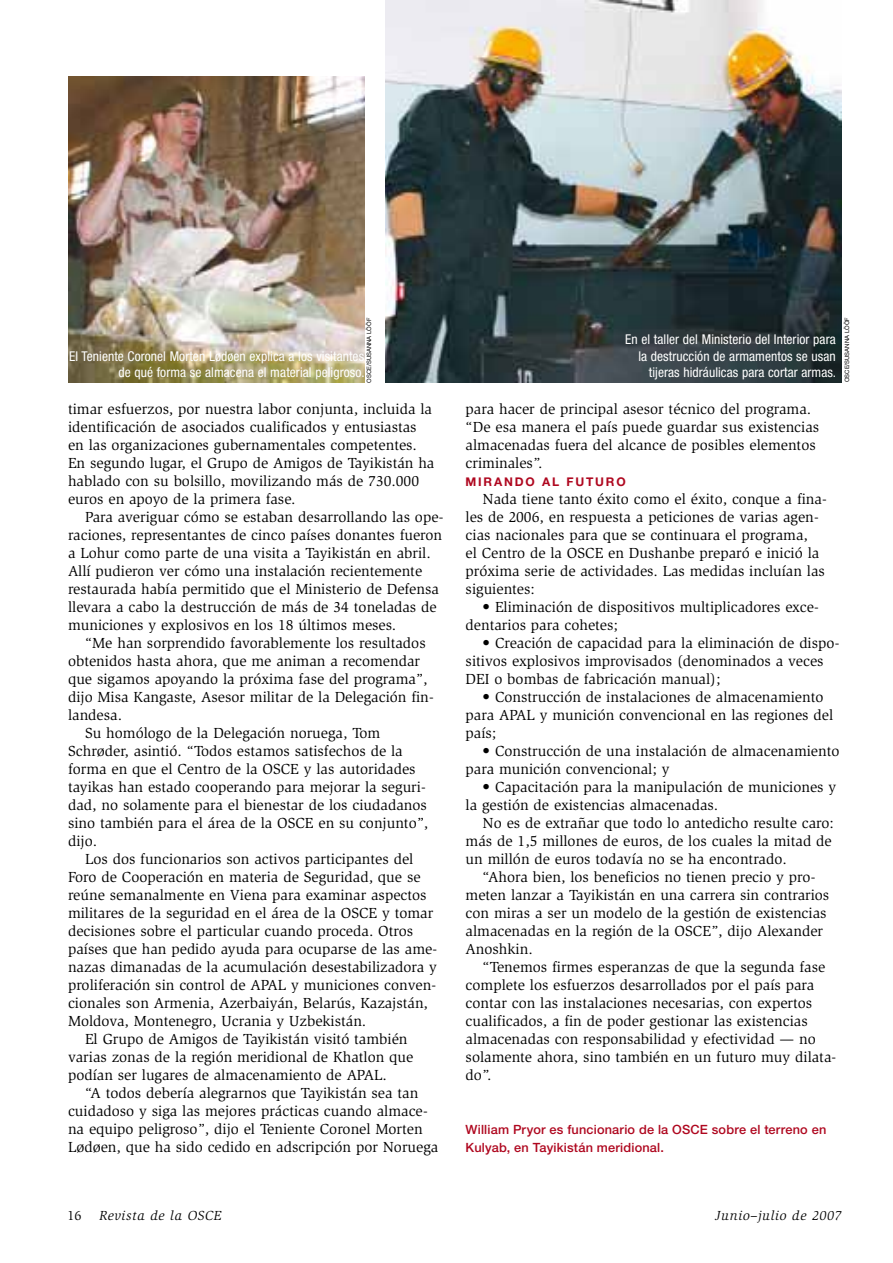
<style>
.page{position:relative;width:893px;height:1263px;background:#fff}
.page>*{position:absolute;margin:0;border:0;box-sizing:border-box;transform-origin:0 0}
.t1{font:15px/18px "Slimbach";color:#000}
.t2{font:condensed 13.5px/16.5px "Helvetica Neue";letter-spacing:.005em;color:#fff;text-align:right}
.t3{font:italic 13.5px "Slimbach";letter-spacing:.05em;color:#000}
.t4{font:13.5px "Slimbach";color:#000}
.t5{font:500 12.75px/18px "Helvetica Neue";letter-spacing:.015em;color:#af071f}
.t6{font:700 12px "Helvetica Neue";letter-spacing:.15em;color:#af071f}
.t7{font:6px "Helvetica Neue";color:#000}
</style>
<div class="page">
<img style="left:386px;top:0;width:456px;height:383px">
<img style="left:68px;top:77px;width:297px;height:305px">
<p class="t7" style="left:367px;top:383px;width:66px;rotate:-90deg">OSCE/SUSANNA LÖÖF</p>
<p class="t2" style="left:69px;top:349px;width:297px">El Teniente Coronel Morten Lødøen explica a los visitantes de qué forma se almacena el material peligroso.</p>
<p class="t1" style="left:68px;top:401px;width:368px">timar esfuerzos, por nuestra labor conjunta, incluida la identificación de asociados cualificados y entusiastas en las organizaciones gubernamentales competentes.<br>En segundo lugar, el Grupo de Amigos de Tayikistán ha hablado con su bolsillo, movilizando más de 730.000 euros en apoyo de la primera fase.</p>
<p class="t1" style="left:68px;top:509px;width:377px;text-indent:17px">Para averiguar cómo se estaban desarrollando las ope&shy;raciones, representantes de cinco países donantes fueron a Lohur como parte de una visita a Tayikistán en abril.<br>Allí pudieron ver cómo una instalación recientemente restaurada había permitido que el Ministerio de Defensa llevara a cabo la destrucción de más de 34 toneladas de municiones y explosivos en los 18 últimos meses.</p>
<p class="t1" style="left:85px;top:635px;width:342px">“Me han sorprendido favorablemente los resultados</p>
<p class="t1" style="left:68px;top:653px;width:354px">obtenidos hasta ahora, que me animan a recomendar</p>
<p class="t1" style="left:68px;top:671px;width:361px">que sigamos apoyando la próxima fase del programa”,</p>
<p class="t1" style="left:68px;top:689px;width:367px">dijo Misa Kangaste, Asesor militar de la Delegación fin-</p>
<p class="t1" style="left:68px;top:707px;width:56px">landesa.</p>
<p class="t1" style="left:85px;top:725px;width:297px">Su homólogo de la Delegación noruega, Tom</p>
<p class="t1" style="left:68px;top:743px;width:336px">Schrøder, asintió. “Todos estamos satisfechos de la</p>
<p class="t1" style="left:68px;top:761px;width:349px">forma en que el Centro de la OSCE y las autoridades</p>
<p class="t1" style="left:68px;top:779px;width:359px">tayikas han estado cooperando para mejorar la seguri-</p>
<p class="t1" style="left:68px;top:797px;width:360px">dad, no solamente para el bienestar de los ciudadanos</p>
<p class="t1" style="left:68px;top:815px;width:362px">sino también para el área de la OSCE en su conjunto”,</p>
<p class="t1" style="left:68px;top:833px;width:31px">dijo.</p>
<p class="t1" style="left:85px;top:851px;width:330px">Los dos funcionarios son activos participantes del</p>
<p class="t1" style="left:68px;top:869px;width:354px">Foro de Cooperación en materia de Seguridad, que se</p>
<p class="t1" style="left:68px;top:887px;width:360px">reúne semanalmente en Viena para examinar aspectos</p>
<p class="t1" style="left:68px;top:905px;width:367px">militares de la seguridad en el área de la OSCE y tomar</p>
<p class="t1" style="left:68px;top:923px;width:347px">decisiones sobre el particular cuando proceda. Otros</p>
<p class="t1" style="left:68px;top:941px;width:371px">países que han pedido ayuda para ocuparse de las ame-</p>
<p class="t1" style="left:68px;top:959px;width:371px">nazas dimanadas de la acumulación desestabilizadora y</p>
<p class="t1" style="left:68px;top:977px;width:370px">proliferación sin control de APAL y municiones conven-</p>
<p class="t1" style="left:68px;top:995px;width:362px">cionales son Armenia, Azerbaiyán, Belarús, Kazajstán,</p>
<p class="t1" style="left:68px;top:1013px;width:300px">Moldova, Montenegro, Ucrania y Uzbekistán.</p>
<p class="t1" style="left:85px;top:1031px;width:324px">El Grupo de Amigos de Tayikistán visitó también</p>
<p class="t1" style="left:68px;top:1049px;width:347px">varias zonas de la región meridional de Khatlon que</p>
<p class="t1" style="left:68px;top:1067px;width:320px">podían ser lugares de almacenamiento de APAL.</p>
<p class="t1" style="left:85px;top:1085px;width:335px">“A todos debería alegrarnos que Tayikistán sea tan</p>
<p class="t1" style="left:68px;top:1103px;width:361px">cuidadoso y siga las mejores prácticas cuando almace-</p>
<p class="t1" style="left:68px;top:1121px;width:356px">na equipo peligroso”, dijo el Teniente Coronel Morten</p>
<p class="t1" style="left:68px;top:1139px;width:372px">Lødøen, que ha sido cedido en adscripción por Noruega</p>
<p class="t2" style="left:625px;top:333px;width:213px">En el taller del Ministerio del Interior para la destrucción de armamentos se usan tijeras hidráulicas para cortar armas.</p>
<p class="t7" style="left:845px;top:382px;width:66px;rotate:-90deg">OSCE/SUSANNA LÖÖF</p>
<p class="t1" style="left:466px;top:401px;width:355px">para hacer de principal asesor técnico del programa. “De esa manera el país puede guardar sus existencias almacenadas fuera del alcance de posibles elementos criminales”.</p>
<p class="t6" style="left:466px;top:477px;width:162px">MIRANDO AL FUTURO</p>
<p class="t1" style="left:466px;top:491px;width:363px;text-indent:17px">Nada tiene tanto éxito como el éxito, conque a fina&shy;les de 2006, en respuesta a peticiones de varias agen&shy;cias nacionales para que se continuara el programa,<br>el Centro de la OSCE en Dushanbe preparó e inició la próxima serie de actividades. Las medidas incluían las siguientes:</p>
<p class="t1" style="left:466px;top:599px;width:355px;text-indent:17px">• Eliminación de dispositivos multiplicadores exce&shy;dentarios para cohetes;</p>
<p class="t1" style="left:466px;top:635px;width:375px;text-indent:17px">• Creación de capacidad para la eliminación de dispo&shy;sitivos explosivos improvisados (denominados a veces<br>DEI o bombas de fabricación manual);</p>
<p class="t1" style="left:466px;top:689px;width:369px;text-indent:17px">• Construcción de instalaciones de almacenamiento para APAL y munición convencional en las regiones del país;</p>
<p class="t1" style="left:466px;top:743px;width:375px;text-indent:17px">• Construcción de una instalación de almacenamiento para munición convencional; y</p>
<p class="t1" style="left:466px;top:779px;width:372px;text-indent:17px">• Capacitación para la manipulación de municiones y la gestión de existencias almacenadas.</p>
<p class="t1" style="left:466px;top:815px;width:370px;text-indent:17px">No es de extrañar que todo lo antedicho resulte caro: más de 1,5 millones de euros, de los cuales la mitad de un millón de euros todavía no se ha encontrado.</p>
<p class="t1" style="left:466px;top:869px;width:365px;text-indent:17px">“Ahora bien, los beneficios no tienen precio y pro&shy;meten lanzar a Tayikistán en una carrera sin contrarios con miras a ser un modelo de la gestión de existencias almacenadas en la región de la OSCE”, dijo Alexander Anoshkin.</p>
<p class="t1" style="left:466px;top:959px;width:372px;text-indent:17px">“Tenemos firmes esperanzas de que la segunda fase complete los esfuerzos desarrollados por el país para contar con las instalaciones necesarias, con expertos cualificados, a fin de poder gestionar las existencias almacenadas con responsabilidad y efectividad — no solamente ahora, sino también en un futuro muy dilata&shy;do”.</p>
<p class="t5" style="left:466px;top:1122px;width:362px">William Pryor es funcionario de la OSCE sobre el terreno en<br>Kulyab, en Tayikistán meridional.</p>
<p class="t4" style="left:68px;top:1210px;width:15px">16</p>
<p class="t3" style="left:100px;top:1210px;width:123px">Revista de la OSCE</p>
<p class="t3" style="left:715px;top:1210px;width:128px">Junio–julio de 2007</p>
</div>
